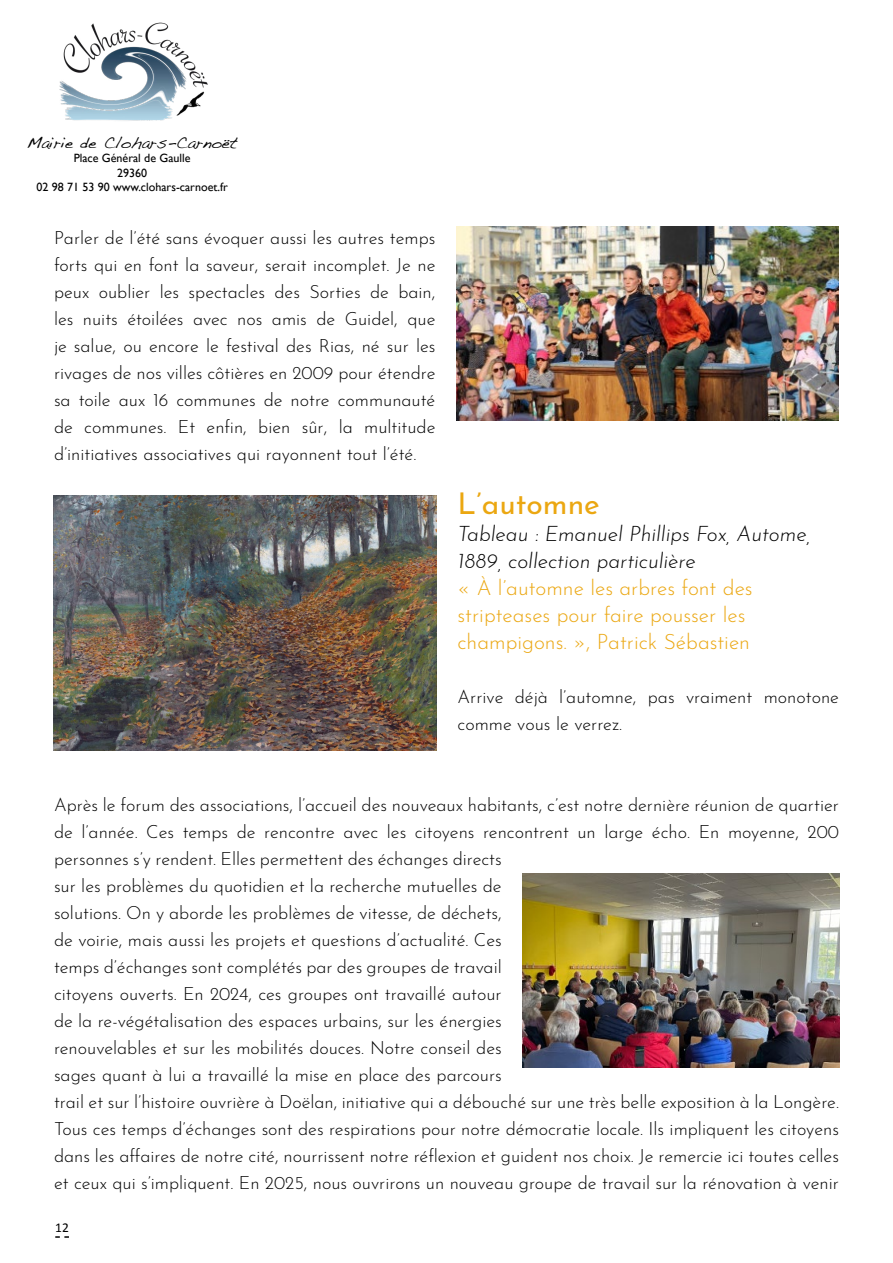
<style>
.page{position:relative;width:893px;height:1263px;background:#fff}
.page>*{position:absolute;margin:0;border:0;box-sizing:border-box;transform-origin:0 0}
.t1{font:30px "Josefin Sans";color:#eba711}
.t2{font:300 21px/27px "Josefin Sans";color:#eba711}
.t3{font:italic 300 21px/27px "Josefin Sans";color:#000}
.t4{font:300 18px/27px "Josefin Sans";color:#000}
.t5{font:16.5px "Handwriting Dakota";color:#000}
.t6{font:13.5px "Calibri";color:#000}
.t7{font:12px/14.4px "Gill Sans";color:#000;text-align:center}
</style>
<div class="page">
<img style="left:59px;top:22px;width:149px;height:99px">
<svg style="left:55px;top:1236px;width:14px;height:2px"></svg>
<img style="left:457px;top:227px;width:382px;height:194px">
<img style="left:522px;top:873px;width:317px;height:194px">
<img style="left:54px;top:495px;width:382px;height:255px">
<p class="t5" style="left:27px;top:133px;width:212px">Mairie de Clohars-Carnoët</p>
<p class="t7" style="left:36px;top:151px;width:193px">Place Général de Gaulle<br>29360<br>02 98 71 53 90 www.clohars-carnoet.fr</p>
<p class="t4" style="left:54px;top:223px;width:383px;text-align:justify">Parler de l’été sans évoquer aussi les autres temps forts qui en font la saveur, serait incomplet. Je ne peux oublier les spectacles des Sorties de bain, les nuits étoilées avec nos amis de Guidel, que je salue, ou encore le festival des Rias, né sur les rivages de nos villes côtières en 2009 pour étendre sa toile aux 16 communes de notre communauté de communes. Et enfin, bien sûr, la multitude d’initiatives associatives qui rayonnent tout l’été.</p>
<h1 class="t1" style="left:458px;top:479px;width:144px">L’automne</h1>
<p class="t3" style="left:458px;top:519px;width:355px">Tableau : Emanuel Phillips Fox, Autome,<br>1889, collection particulière</p>
<p class="t2" style="left:458px;top:572px;width:297px">« À l’automne les arbres font des stripteases pour faire pousser les champigons. », Patrick Sébastien</p>
<p class="t4" style="left:458px;top:682px;width:383px">Arrive déjà l’automne, pas vraiment monotone comme vous le verrez.</p>
<p class="t4" style="left:54px;top:790px;width:786px">Après le forum des associations, l’accueil des nouveaux habitants, c’est notre dernière réunion de quartier de l’année. Ces temps de rencontre avec les citoyens rencontrent un large écho. En moyenne, 200 personnes s’y rendent. Elles permettent des échanges directs<br>sur les problèmes du quotidien et la recherche mutuelles de<br>solutions. On y aborde les problèmes de vitesse, de déchets,<br>de voirie, mais aussi les projets et questions d’actualité. Ces<br>temps d’échanges sont complétés par des groupes de travail<br>citoyens ouverts. En 2024, ces groupes ont travaillé autour<br>de la re-végétalisation des espaces urbains, sur les énergies<br>renouvelables et sur les mobilités douces. Notre conseil des<br>sages quant à lui a travaillé la mise en place des parcours<br>trail et sur l’histoire ouvrière à Doëlan, initiative qui a débouché sur une très belle exposition à la Longère.<br>Tous ces temps d’échanges sont des respirations pour notre démocratie locale. Ils impliquent les citoyens dans les affaires de notre cité, nourrissent notre réflexion et guident nos choix. Je remercie ici toutes celles et ceux qui s’impliquent. En 2025, nous ouvrirons un nouveau groupe de travail sur la rénovation à venir</p>
<p class="t6" style="left:55px;top:1219px;width:15px">12</p>
</div>
